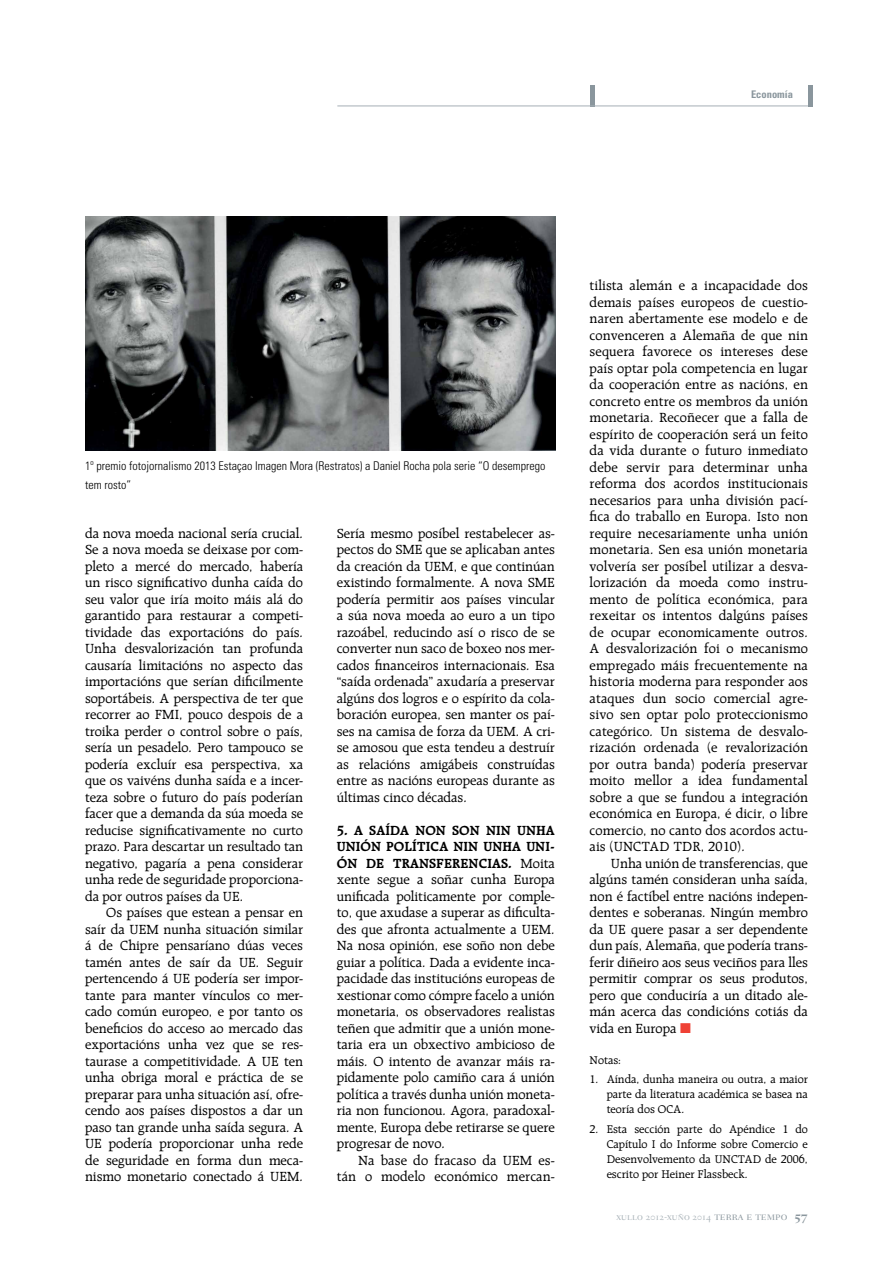
<style>
.page{position:relative;width:893px;height:1263px;background:#fff}
.page>*{position:absolute;margin:0;border:0;box-sizing:border-box;transform-origin:0 0}
.t1{font:14.25px/16.5px "Raleigh";color:#000;text-align:justify}
.t2{font:700 14.25px "Raleigh";color:#000}
.t3{font:12px/15px "Raleigh";color:#000;text-align:justify}
.t4{font:300 condensed 12px/19.5px "Univers";color:#000}
.t5{font:10.5px "Fairfield Light SC";color:#a5afb5}
.t6{font:700 condensed 10.5px "Univers";color:#8a969d}
.s1{font-weight:700}
.s2{color:#ef4135}
.s3{font-size:12px;color:#8a969d}
.s4{font-family:"Fairfield Bold SC";font-size:13.5px;color:#8a969d}
</style>
<div class="page">
<hr style="left:590px;top:85px;width:4px;height:21px;background:#8a969d">
<div style="left:808px;top:85px;width:5px;height:21px;background:#8a969d"></div>
<hr style="left:337px;top:106px;width:471px;height:1px;background:#a5afb5">
<img style="left:85px;top:216px;width:471px;height:234px">
<p class="t6" style="left:751px;top:88px;width:43px">Economía</p>
<p class="t4" style="left:85px;top:456px;width:462px">1º premio fotojornalismo 2013 Estaçao Imagen Mora (Restratos) a Daniel Rocha pola serie “O desemprego tem rosto”</p>
<p class="t1" style="left:85px;top:525px;width:220px">da nova moeda nacional sería crucial.<br>Se a nova moeda se deixase por com&shy;pleto a mercé do mercado, habería un risco significativo dunha caída do seu valor que iría moito máis alá do garantido para restaurar a competi&shy;tividade das exportacións do país.<br>Unha desvalorización tan profunda causaría limitacións no aspecto das importacións que serían dificilmente soportábeis. A perspectiva de ter que recorrer ao FMI, pouco despois de a troika perder o control sobre o país, sería un pesadelo. Pero tampouco se podería excluír esa perspectiva, xa que os vaivéns dunha saída e a incer&shy;teza sobre o futuro do país poderían facer que a demanda da súa moeda se reducise significativamente no curto prazo. Para descartar un resultado tan negativo, pagaría a pena considerar unha rede de seguridade proporciona&shy;da por outros países da UE.</p>
<p class="t1" style="left:85px;top:904px;width:220px;text-indent:21px">Os países que estean a pensar en saír da UEM nunha situación similar á de Chipre pensaríano dúas veces tamén antes de saír da UE. Seguir pertencendo á UE podería ser impor&shy;tante para manter vínculos co mer&shy;cado común europeo, e por tanto os beneficios do acceso ao mercado das exportacións unha vez que se res&shy;taurase a competitividade. A UE ten unha obriga moral e práctica de se preparar para unha situación así, ofre&shy;cendo aos países dispostos a dar un paso tan grande unha saída segura. A UE podería proporcionar unha rede de seguridade en forma dun meca&shy;nismo monetario conectado á UEM.</p>
<p class="t1" style="left:337px;top:525px;width:220px">Sería mesmo posíbel restabelecer as&shy;pectos do SME que se aplicaban antes da creación da UEM, e que continúan existindo formalmente. A nova SME podería permitir aos países vincular a súa nova moeda ao euro a un tipo razoábel, reducindo así o risco de se converter nun saco de boxeo nos mer&shy;cados financeiros internacionais. Esa “saída ordenada” axudaría a preservar algúns dos logros e o espírito da cola&shy;boración europea, sen manter os paí&shy;ses na camisa de forza da UEM. A cri&shy;se amosou que esta tendeu a destruír as relacións amigábeis construídas entre as nacións europeas durante as últimas cinco décadas.</p>
<p class="t2" style="left:337px;top:822px;width:42px">5. A SAÍDA</p>
<p class="t2" style="left:415px;top:822px;width:12px">NON</p>
<p class="t2" style="left:452px;top:822px;width:11px">SON</p>
<p class="t2" style="left:486px;top:822px;width:42px">NIN UNHA</p>
<p class="t2" style="left:337px;top:838px;width:59px">UNIÓN POLÍT</p>
<p class="t2" style="left:426px;top:838px;width:68px">ICA NIN UNHA</p>
<p class="t2" style="left:526px;top:838px;width:30px">UNI-</p>
<p class="t2" style="left:337px;top:855px;width:11px">ÓN</p>
<p class="t2" style="left:366px;top:855px;width:10px">DE</p>
<p class="t2" style="left:393px;top:855px;width:10px">TRANSFEREN</p>
<p class="t1" style="left:337px;top:855px;width:220px;text-indent:142px"><span class="s1">CIAS .</span> Moita xente segue a soñar cunha Europa unificada politicamente por comple&shy;to, que axudase a superar as dificulta&shy;des que afronta actualmente a UEM.<br>Na nosa opinión, ese soño non debe guiar a política. Dada a evidente inca&shy;pacidade das institucións europeas de xestionar como cómpre facelo a unión monetaria, os observadores realistas teñen que admitir que a unión mone&shy;taria era un obxectivo ambicioso de máis. O intento de avanzar máis ra&shy;pidamente polo camiño cara á unión política a través dunha unión moneta&shy;ria non funcionou. Agora, paradoxal&shy;mente, Europa debe retirarse se quere progresar de novo.</p>
<p class="t1" style="left:337px;top:1152px;width:220px;text-align:right">Na base do fracaso da UEM es&shy;tán o modelo económico mercan-</p>
<p class="t1" style="left:590px;top:277px;width:220px">tilista alemán e a incapacidade dos demais países europeos de cuestio&shy;naren abertamente ese modelo e de convenceren a Alemaña de que nin sequera favorece os intereses dese país optar pola competencia en lugar da cooperación entre as nacións, en concreto entre os membros da unión monetaria. Recoñecer que a falla de espírito de cooperación será un feito da vida durante o futuro inmediato debe servir para determinar unha reforma dos acordos institucionais necesarios para unha división pací&shy;fica do traballo en Europa. Isto non require necesariamente unha unión monetaria. Sen esa unión monetaria volvería ser posíbel utilizar a desva&shy;lorización da moeda como instru&shy;mento de política económica, para rexeitar os intentos dalgúns países de ocupar economicamente outros.<br>A desvalorización foi o mecanismo empregado máis frecuentemente na historia moderna para responder aos ataques dun socio comercial agre&shy;sivo sen optar polo proteccionismo categórico. Un sistema de desvalo&shy;rización ordenada (e revalorización por outra banda) podería preservar moito mellor a idea fundamental sobre a que se fundou a integración económica en Europa, é dicir, o libre comercio, no canto dos acordos actu&shy;ais (UNCTAD TDR, 2010).</p>
<p class="t1" style="left:590px;top:855px;width:220px;text-indent:21px">Unha unión de transferencias, que algúns tamén consideran unha saída, non é factíbel entre nacións indepen&shy;dentes e soberanas. Ningún membro da UE quere pasar a ser dependente dun país, Alemaña, que podería trans&shy;ferir diñeiro aos seus veciños para lles permitir comprar os seus produtos, pero que conduciría a un ditado ale&shy;mán acerca das condicións cotiás da vida en Europa <span class="s2">■</span></p>
<p class="t3" style="left:590px;top:1053px;width:33px">Notas:</p>
<p class="t3" style="left:607px;top:1072px;width:203px;text-indent:-17px">1. Aínda, dunha maneira ou outra, a maior parte da literatura académica se basea na teoría dos OCA.</p>
<p class="t3" style="left:607px;top:1121px;width:203px;text-indent:-17px">2. Esta sección parte do Apéndice 1 do Capítulo I do Informe sobre Comercio e Desenvolvemento da UNCTAD de 2006, escrito por Heiner Flassbeck.</p>
<p class="t5" style="left:617px;top:1210px;width:193px">xullo 2012-xuño 2014 <span class="s3">terra e tempo</span> <span class="s4">57</span></p>
</div>
